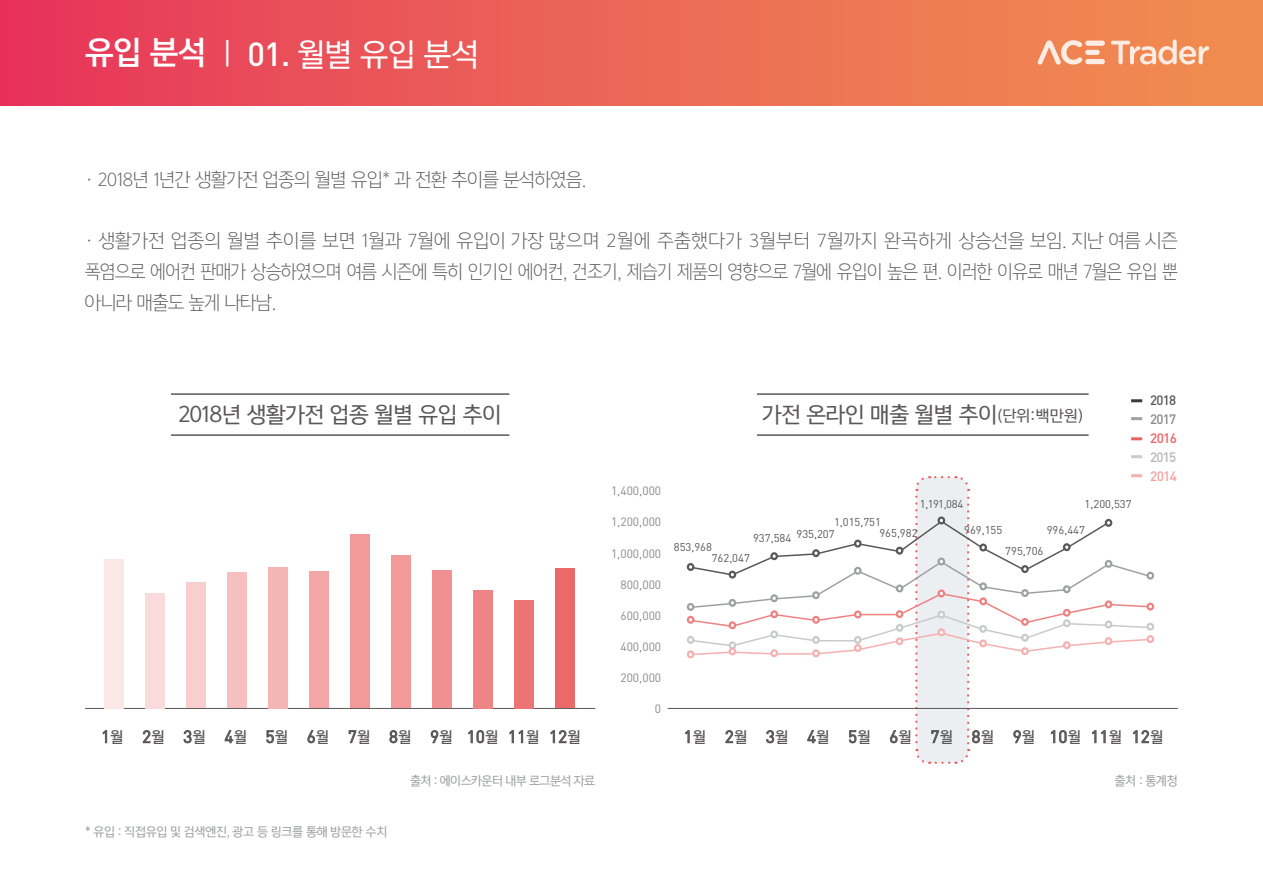
<style>
.page{position:relative;width:1263px;height:893px;background:#fff}
.page>*{position:absolute;margin:0;border:0;box-sizing:border-box;transform-origin:0 0}
.t1{font:30px "Yoon Gothic Pro 750";color:#fff}
.t2{font:21px "Yoon Gothic Pro 750";letter-spacing:-.02em;color:#595757}
.t3{font:18.75px/30.8px "Yoon Gothic Pro 720";letter-spacing:-.02em;color:#595757;text-align:justify}
.t4{font:16.95px "DIN Pro";letter-spacing:.02em;color:#595757}
.t5{font:500 13.5px "DIN Pro";color:#595757}
.t6{font:500 13.5px "DIN Pro";color:#898989}
.t7{font:500 13.5px "DIN Pro";color:#eb6161}
.t8{font:500 13.5px "DIN Pro";color:#b5b6b6}
.t9{font:500 13.5px "DIN Pro";color:#f3a0a0}
.t10{font:12px "DIN Pro";color:#898989}
.t11{font:12px "Yoon Gothic Pro 750";letter-spacing:-.03em;color:#9fa0a0}
.t12{font:12px "Yoon Gothic Pro 750";letter-spacing:-.05em;color:#9fa0a0}
.t13{font:11.25px/10.9px "DIN Pro";color:#595757}
.s1{font-family:"Yoon Gothic Pro 770"}
.s2{font-family:"Yoon Gothic Pro 740";font-size:28.8px}
.s3{font-family:"DIN Pro";font-weight:500;font-size:33px}
.s4{font-size:15px}
.s5{font-family:"Yoon Gothic Pro 760";font-size:14.1px}
</style>
<div class="page">
<div style="left:0;top:0;width:1263px;height:105px;background:linear-gradient(to right,#e7385b,#f19350)"></div>
<svg style="left:1111px;top:40px;width:98px;height:25px;background:#f4ad87"></svg>
<div style="left:1085px;top:50px;width:15px;height:5px;background:#fcece4;border-radius:3px"></div>
<div style="left:1085px;top:41px;width:20px;height:5px;background:#fcece4;border-radius:3px"></div>
<div style="left:1085px;top:59px;width:20px;height:5px;background:#fcece4;border-radius:3px"></div>
<svg style="left:1037px;top:40px;width:45px;height:25px"></svg>
<hr style="left:171px;top:434px;width:338px;height:2px;background:#595757">
<hr style="left:171px;top:393px;width:338px;height:2px;background:#595757">
<hr style="left:757px;top:434px;width:332px;height:2px;background:#595757">
<hr style="left:757px;top:393px;width:332px;height:2px;background:#595757">
<hr style="left:85px;top:708px;width:510px;height:1px;background:#595757">
<svg style="left:103px;top:730px;width:4px;height:13px"></svg>
<svg style="left:143px;top:730px;width:7px;height:13px"></svg>
<svg style="left:184px;top:730px;width:7px;height:13px"></svg>
<svg style="left:225px;top:730px;width:8px;height:13px"></svg>
<svg style="left:266px;top:730px;width:8px;height:13px"></svg>
<svg style="left:307px;top:730px;width:8px;height:13px"></svg>
<svg style="left:389px;top:730px;width:8px;height:13px"></svg>
<svg style="left:431px;top:730px;width:7px;height:13px"></svg>
<svg style="left:468px;top:730px;width:16px;height:13px"></svg>
<svg style="left:551px;top:730px;width:15px;height:13px"></svg>
<svg style="left:510px;top:730px;width:13px;height:13px"></svg>
<svg style="left:349px;top:730px;width:7px;height:13px"></svg>
<div style="left:104px;top:559px;width:20px;height:149px;background:#fce7e7"></div>
<div style="left:432px;top:570px;width:20px;height:138px;background:#f19091"></div>
<div style="left:186px;top:583px;width:20px;height:125px;background:#f9cece"></div>
<div style="left:514px;top:600px;width:20px;height:108px;background:#ed7474"></div>
<div style="left:227px;top:572px;width:20px;height:136px;background:#f7c0c0"></div>
<div style="left:555px;top:569px;width:20px;height:139px;background:#ec6969"></div>
<div style="left:145px;top:593px;width:20px;height:115px;background:#fadbdb"></div>
<div style="left:473px;top:590px;width:20px;height:118px;background:#ef8484"></div>
<div style="left:309px;top:571px;width:20px;height:137px;background:#f4a5a5"></div>
<div style="left:268px;top:567px;width:20px;height:141px;background:#f6b5b5"></div>
<div style="left:391px;top:556px;width:20px;height:152px;background:#f29a9a"></div>
<div style="left:350px;top:535px;width:20px;height:173px;background:#f29a9a"></div>
<hr style="left:668px;top:708px;width:510px;height:1px;background:#595757">
<div style="left:1146px;top:623px;width:8px;height:8px;border:2px solid #c9caca;border-radius:50%"></div>
<div style="left:1146px;top:603px;width:8px;height:8px;border:2px solid #ef8181;border-radius:50%"></div>
<div style="left:1146px;top:635px;width:8px;height:8px;border:2px solid #f5b0b0;border-radius:50%"></div>
<div style="left:1146px;top:572px;width:8px;height:8px;border:2px solid #9fa0a0;border-radius:50%"></div>
<svg style="left:1131px;top:399px;width:11px;height:3px"></svg>
<svg style="left:1131px;top:417px;width:11px;height:3px"></svg>
<svg style="left:1131px;top:437px;width:11px;height:3px"></svg>
<svg style="left:1131px;top:455px;width:11px;height:3px"></svg>
<svg style="left:685px;top:474px;width:468px;height:290px"></svg>
<h1 class="t1" style="left:85px;top:34px;width:396px"><span class="s1">유입 분석</span> <span class="s2">ㅣ</span> <span class="s3">01.</span> 월별 유입 분석</h1>
<p class="t3" style="left:85px;top:164px;width:503px">· 2018년 1년간 생활가전 업종의 월별 유입* 과 전환 추이를 분석하였음.</p>
<p class="t3" style="left:85px;top:225px;width:1094px">· 생활가전 업종의 월별 추이를 보면 1월과 7월에 유입이 가장 많으며 2월에 주춤했다가 3월부터 7월까지 완곡하게 상승선을 보임. 지난 여름 시즌 폭염으로 에어컨 판매가 상승하였으며 여름 시즌에 특히 인기인 에어컨, 건조기, 제습기 제품의 영향으로 7월에 유입이 높은 편. 이러한 이유로 매년 7월은 유입 뿐 아니라 매출도 높게 나타남.</p>
<p class="t2" style="left:178px;top:401px;width:325px">2018년 생활가전 업종 월별 유입 추이</p>
<p class="t2" style="left:762px;top:401px;width:323px">가전 온라인 매출 월별 추이<span class="s4">(단위:백만원)</span></p>
<p class="t10" style="left:611px;top:483px;width:52px">1,400,000</p>
<p class="t10" style="left:611px;top:514px;width:52px">1,200,000</p>
<p class="t10" style="left:611px;top:545px;width:52px">1,000,000</p>
<p class="t10" style="left:620px;top:576px;width:42px">800,000</p>
<p class="t10" style="left:620px;top:607px;width:42px">600,000</p>
<p class="t10" style="left:620px;top:638px;width:42px">400,000</p>
<p class="t10" style="left:620px;top:669px;width:42px">200,000</p>
<p class="t10" style="left:655px;top:700px;width:8px">0</p>
<p class="t13" style="left:920px;top:497px;width:45px">1,191,084</p>
<p class="t13" style="left:1084px;top:497px;width:49px">1,200,537</p>
<p class="t13" style="left:753px;top:530px;width:83px">937,584 935,207</p>
<p class="t13" style="left:879px;top:516px;width:40px;text-indent:-45px">1,015,751<br>965,982</p>
<p class="t13" style="left:964px;top:523px;width:40px">969,155</p>
<p class="t13" style="left:1047px;top:523px;width:40px">996,447</p>
<p class="t13" style="left:712px;top:541px;width:40px;text-indent:-38px">853,968<br>762,047</p>
<p class="t13" style="left:1005px;top:545px;width:40px">795,706</p>
<p class="t5" style="left:1150px;top:391px;width:28px">2018</p>
<p class="t6" style="left:1150px;top:410px;width:28px">2017</p>
<p class="t7" style="left:1150px;top:429px;width:28px">2016</p>
<p class="t8" style="left:1150px;top:448px;width:28px">2015</p>
<p class="t9" style="left:1150px;top:467px;width:28px">2014</p>
<p class="t4" style="left:101px;top:725px;width:481px">1<span class="s5">월</span> 2<span class="s5">월</span> 3<span class="s5">월</span> 4<span class="s5">월</span> 5<span class="s5">월</span> 6<span class="s5">월</span> 7<span class="s5">월</span> 8<span class="s5">월</span> 9<span class="s5">월</span> 10<span class="s5">월</span> 11<span class="s5">월</span> 12<span class="s5">월</span></p>
<p class="t4" style="left:684px;top:725px;width:481px">1<span class="s5">월</span> 2<span class="s5">월</span> 3<span class="s5">월</span> 4<span class="s5">월</span> 5<span class="s5">월</span> 6<span class="s5">월</span> 7<span class="s5">월</span> 8<span class="s5">월</span> 9<span class="s5">월</span> 10<span class="s5">월</span> 11<span class="s5">월</span> 12<span class="s5">월</span></p>
<p class="t11" style="left:85px;top:824px;width:304px">* 유입 : 직접유입 및 검색엔진, 광고 등 링크를 통해 방문한 수치</p>
<p class="t12" style="left:410px;top:772px;width:187px">출처 : 에이스카운터 내부 로그분석 자료</p>
<p class="t11" style="left:1114px;top:772px;width:65px">출처 : 통계청</p>
</div>
